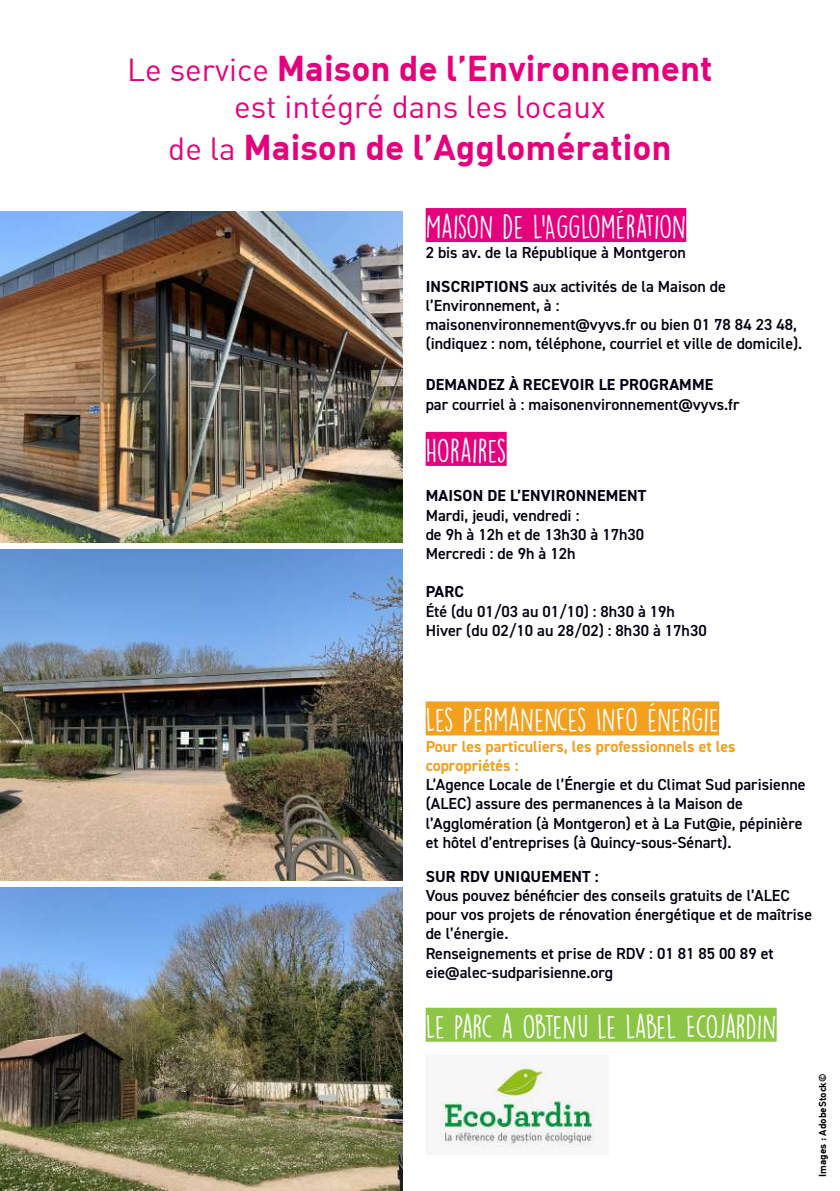
<style>
.page{position:relative;width:840px;height:1191px;background:#fff}
.page>*{position:absolute;margin:0;border:0;box-sizing:border-box;transform-origin:0 0}
.t1{font:700 35.2px "DIN Alternate";color:#e5017c}
.t2{font:31.4px "DIN Alternate";color:#e5017c}
.t3{font:30px "DK Lemon Yellow Sun";color:#fff}
.t4{font:30px "DK Lemon Yellow Sun";letter-spacing:-.04em;color:#fff}
.t5{font:600 16px/19.2px "DIN2014";color:#000111}
.t6{font:700 16px "DIN2014";letter-spacing:.01em;color:#000111}
.t7{font:700 16px/19.2px "DIN2014";color:#f2a01e}
.t8{font:700 10px "DIN Alternate";color:#000}
.s1{font-weight:400;font-size:31.4px}
.s2{font-weight:700}
</style>
<div class="page">
<img style="left:0;top:211px;width:403px;height:331px">
<img style="left:0;top:887px;width:403px;height:304px">
<div style="left:425px;top:208px;width:261px;height:34px;background:#e5017c"></div>
<img style="left:0;top:549px;width:403px;height:331px">
<div style="left:425px;top:432px;width:81px;height:34px;background:#e5017c"></div>
<div style="left:425px;top:701px;width:293px;height:34px;background:#f2a01e"></div>
<div style="left:425px;top:1007px;width:351px;height:34px;background:#8cc644"></div>
<img style="left:439px;top:1062px;width:157px;height:86px">
<h1 class="t1" style="left:127px;top:45px;width:586px"><span class="s1">Le service</span> Maison de l’Environnement</h1>
<h2 class="t2" style="left:234px;top:87px;width:373px">est intégré dans les locaux</h2>
<h1 class="t1" style="left:168px;top:125px;width:504px"><span class="s1">de la</span> Maison de l’Agglomération</h1>
<h3 class="t3" style="left:425px;top:209px;width:262px">MAISON DE L’AGGLOMÉRATION</h3>
<p class="t5" style="left:425px;top:236px;width:301px;line-height:33.4px">2 bis av. de la République à Montgeron<br><span class="s2">INSCRIPTIONS</span> aux activités de la Maison de</p>
<p class="t5" style="left:425px;top:295px;width:378px">l’Environnement, à :<br>maisonenvironnement@vyvs.fr ou bien 01 78 84 23 48, (indiquez : nom, téléphone, courriel et ville de domicile).</p>
<p class="t6" style="left:425px;top:374px;width:289px">DEMANDEZ À RECEVOIR LE PROGRAMME</p>
<p class="t5" style="left:425px;top:394px;width:315px">par courriel à : maisonenvironnement@vyvs.fr</p>
<h3 class="t3" style="left:425px;top:432px;width:82px">HORAIRES</h3>
<p class="t6" style="left:425px;top:485px;width:222px">MAISON DE L’ENVIRONNEMENT</p>
<p class="t5" style="left:425px;top:505px;width:220px">Mardi, jeudi, vendredi :<br>de 9h à 12h et de 13h30 à 17h30<br>Mercredi : de 9h à 12h</p>
<p class="t6" style="left:425px;top:581px;width:40px">PARC</p>
<p class="t5" style="left:425px;top:601px;width:282px">Été (du 01/03 au 01/10) : 8h30 à 19h<br>Hiver (du 02/10 au 28/02) : 8h30 à 17h30</p>
<h3 class="t3" style="left:425px;top:702px;width:295px">LES PERMANENCES INFO ÉNERGIE</h3>
<p class="t7" style="left:425px;top:736px;width:311px">Pour les particuliers, les professionnels et les copropriétés :</p>
<p class="t5" style="left:425px;top:774px;width:381px">L’Agence Locale de l’Énergie et du Climat Sud parisienne (ALEC) assure des permanences à la Maison de l’Agglomération (à Montgeron) et à La Fut@ie, pépinière et hôtel d’entreprises (à Quincy-sous-Sénart).</p>
<p class="t6" style="left:425px;top:865px;width:174px">SUR RDV UNIQUEMENT :</p>
<p class="t5" style="left:425px;top:885px;width:388px">Vous pouvez bénéficier des conseils gratuits de l’ALEC pour vos projets de rénovation énergétique et de maîtrise de l’énergie.<br>Renseignements et prise de RDV : 01 81 85 00 89 et eie@alec-sudparisienne.org</p>
<h3 class="t4" style="left:425px;top:1008px;width:352px">LE PARC A OBTENU LE LABEL ECOJARDIN</h3>
<p class="t8" style="left:815px;top:1176px;width:105px;rotate:-90deg">Images : AdobeStock©</p>
</div>
